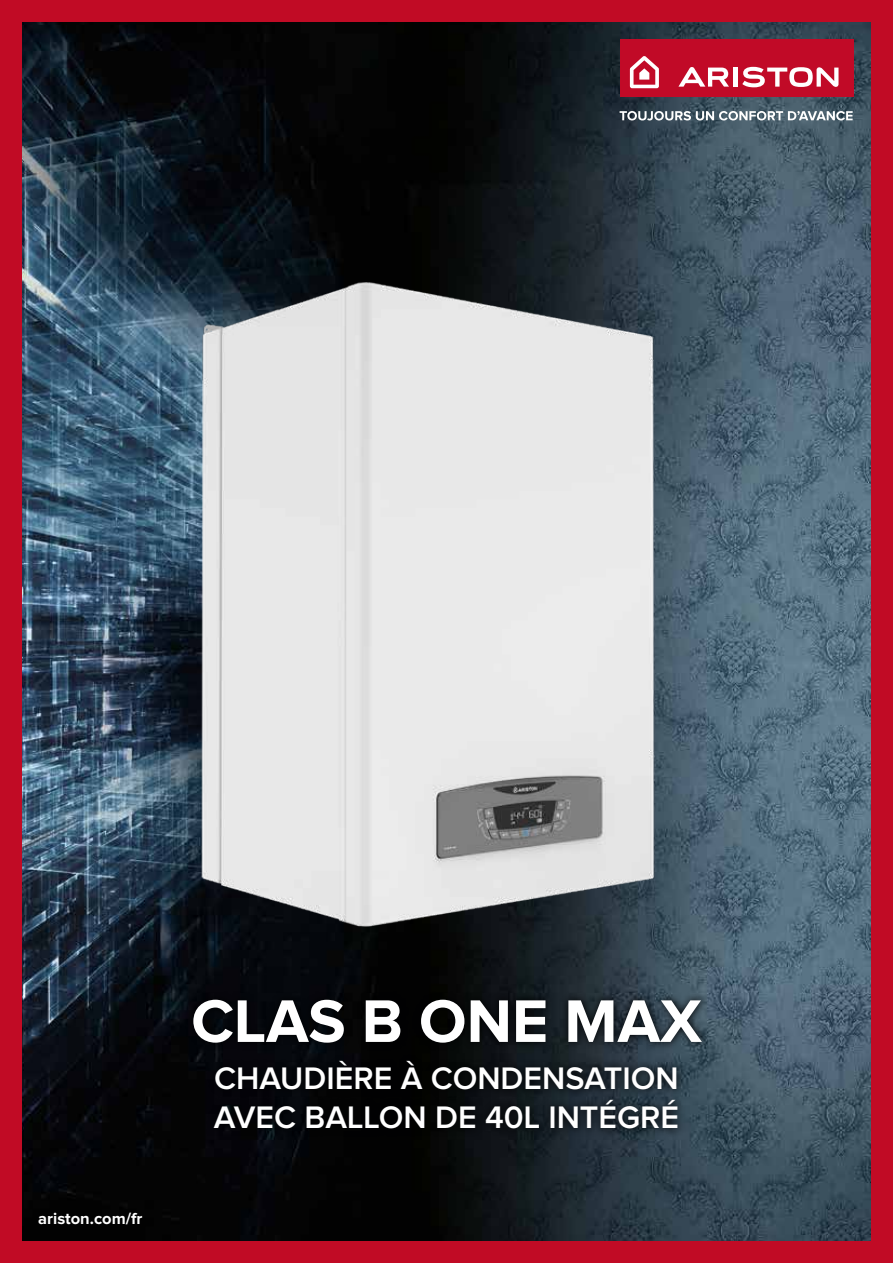
<style>
.page{position:relative;width:893px;height:1263px;background:#fff}
.page>*{position:absolute;margin:0;border:0;box-sizing:border-box;transform-origin:0 0}
.t1{font:700 62.25px "Proxima Nova";color:#fff}
.t2{font:600 32.25px/38.7px "Proxima Nova";color:#fff}
.t3{font:700 16.5px "Proxima Nova";color:#fff}
</style>
<div class="page">
<img style="left:21px;top:21px;width:851px;height:1221px">
<div style="left:872px;top:0;width:21px;height:1263px;background:#c10b25"></div>
<div style="left:0;top:0;width:893px;height:21px;background:#c10b25"></div>
<div style="left:0;top:1242px;width:893px;height:21px;background:#c10b25"></div>
<div style="left:0;top:0;width:21px;height:1263px;background:#c10b25"></div>
<div style="left:620px;top:40px;width:233px;height:57px;background:#c10a27"></div>
<svg style="left:630px;top:56px;width:29px;height:32px"></svg>
<div style="left:733px;top:68px;width:5px;height:19px;background:#fff"></div>
<svg style="left:742px;top:67px;width:96px;height:20px"></svg>
<svg style="left:678px;top:67px;width:51px;height:20px"></svg>
<svg style="left:620px;top:111px;width:233px;height:9px"></svg>
<img style="left:106px;top:267px;width:661px;height:686px">
<svg style="left:185px;top:991px;width:524px;height:146px;background:#0d1217"></svg>
<p class="t3" style="left:38px;top:1209px;width:106px">ariston.com/fr</p>
<h1 class="t1" style="left:191px;top:988px;width:512px">CLAS B ONE MAX</h1>
<p class="t2" style="left:214px;top:1058px;width:467px">CHAUDIÈRE À CONDENSATION<br>AVEC BALLON DE 40L INTÉGRÉ</p>
</div>
